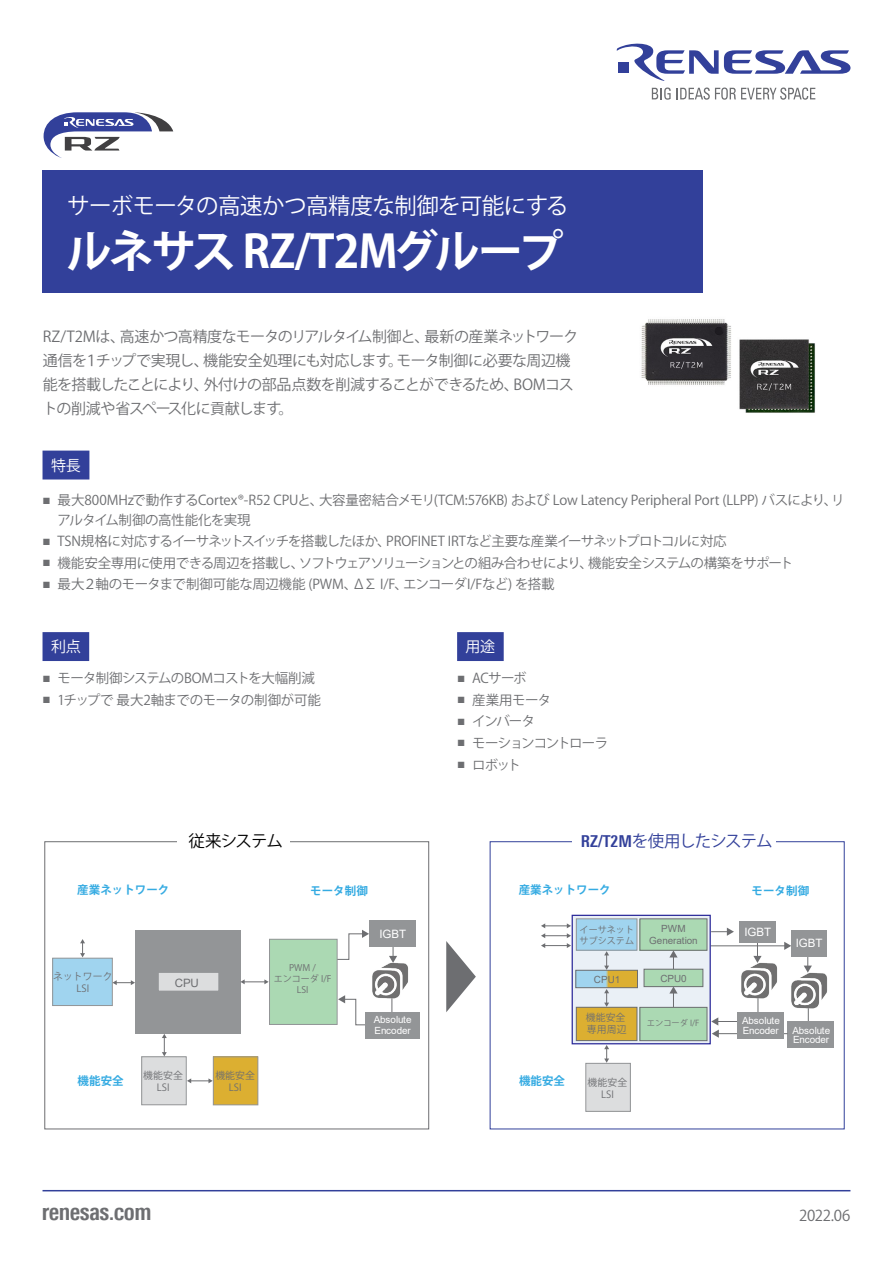
<style>
.page{position:relative;width:893px;height:1263px;background:#fff}
.page>*{position:absolute;margin:0;border:0;box-sizing:border-box;transform-origin:0 0}
.t1{font:700 45px "Koz Go Pr 6 N";letter-spacing:-.06em;color:#fff}
.t2{font:700 24px "Linotype Univers 620 Cn";letter-spacing:-.02em;color:#6d6e71}
.t3{font:22.5px "Koz Go Pr 6 N";letter-spacing:-.02em;color:#fff}
.t4{font:16.5px "Koz Go Pr 6 N";letter-spacing:-.05em;color:#32409a}
.t5{font:16.5px "Koz Go Pr 6 N";letter-spacing:-.05em;color:#000}
.t6{font:15px/24px "Koz Go Pr 6 N";letter-spacing:-.045em;color:#6d6e71}
.t7{font:15px "Koz Go Pr 6 N";color:#fff}
.t8{font:13.5px "Koz Go Pr 6 N";letter-spacing:-.035em;color:#6d6e71}
.t9{font:13.5px/19.5px "Koz Go Pr 6 N";letter-spacing:-.015em;color:#6d6e71}
.t10{font:13.5px "Koz Go Pr 6 N";letter-spacing:-.08em;color:#6d6e71}
.t11{font:700 11.55px "Koz Go Pr 6 N";color:#35abe2}
.t12{font:11.55px "Arial";letter-spacing:-.005em;color:#fff}
.t13{font:11.55px "Arial";color:#6d6e71}
.t14{font:9.9px/9.9px "Arial";letter-spacing:-.01em;color:#fff}
.t15{font:9.9px/11.9px "Koz Go Pr 6 N";letter-spacing:.005em;color:#6d6e71;text-align:center}
.t16{font:9.9px/12px "Arial";color:#6d6e71;text-align:center}
.t17{font:9px/10.8px "Koz Go Pr 6 N";letter-spacing:.005em;color:#6d6e71}
.t18{font:8.25px "Koz Go Pr 6 N";color:#6d6e71}
.s1{font-family:"Arial"}
.s2{font-family:"Linotype Univers 620 Cn";font-weight:700}
</style>
<div class="page">
<div style="left:43px;top:170px;width:660px;height:123px;background:#32409a"></div>
<div style="left:43px;top:451px;width:46px;height:28px;background:#32409a"></div>
<div style="left:457px;top:632px;width:47px;height:29px;background:#32409a"></div>
<div style="left:43px;top:632px;width:46px;height:29px;background:#32409a"></div>
<div style="left:44px;top:841px;width:385px;height:288px;border:1px solid #6d6e71"></div>
<div style="left:490px;top:841px;width:355px;height:288px;border:1px solid #32409a"></div>
<svg style="left:446px;top:941px;width:30px;height:71px"></svg>
<hr style="left:711px;top:945px;width:74px;height:1px;background:#6d6e71">
<svg style="left:784px;top:942px;width:7px;height:8px"></svg>
<svg style="left:574px;top:917px;width:135px;height:125px;background:#e2e8ee"></svg>
<div style="left:572px;top:915px;width:139px;height:129px;border:1px solid #2a2899"></div>
<svg style="left:578px;top:972px;width:58px;height:14px"></svg>
<div style="left:576px;top:970px;width:62px;height:18px;border:1px solid #6d6e71"></div>
<div style="left:640px;top:919px;width:67px;height:31px;background:#abd9b3"></div>
<div style="left:640px;top:918px;width:67px;height:32px;border:1px solid #6d6e71"></div>
<svg style="left:669px;top:987px;width:9px;height:20px"></svg>
<div style="left:640px;top:1007px;width:67px;height:34px;background:#abd9b3"></div>
<div style="left:640px;top:1007px;width:67px;height:34px;border:1px solid #6d6e71"></div>
<svg style="left:669px;top:950px;width:9px;height:19px"></svg>
<svg style="left:541px;top:923px;width:30px;height:25px"></svg>
<div style="left:135px;top:930px;width:106px;height:103px;background:#939597"></div>
<div style="left:53px;top:958px;width:59px;height:47px;background:#a0d4ef"></div>
<div style="left:52px;top:958px;width:61px;height:48px;border:1px solid #939597"></div>
<svg style="left:112px;top:980px;width:23px;height:5px"></svg>
<div style="left:142px;top:1057px;width:44px;height:48px;background:#dcddde"></div>
<div style="left:141px;top:1056px;width:46px;height:49px;border:1px solid #939597"></div>
<svg style="left:162px;top:1034px;width:5px;height:22px"></svg>
<svg style="left:187px;top:1078px;width:26px;height:5px"></svg>
<div style="left:213px;top:1057px;width:45px;height:48px;background:#dcaf31"></div>
<div style="left:213px;top:1056px;width:45px;height:49px;border:1px solid #939597"></div>
<div style="left:158px;top:972px;width:61px;height:19px;background:#dcddde"></div>
<div style="left:158px;top:972px;width:61px;height:19px;border:1px solid #939597"></div>
<svg style="left:328px;top:930px;width:41px;height:30px"></svg>
<svg style="left:338px;top:995px;width:27px;height:31px"></svg>
<svg style="left:389px;top:947px;width:8px;height:13px"></svg>
<div style="left:369px;top:920px;width:47px;height:27px;background:#939597"></div>
<img style="left:372px;top:960px;width:37px;height:41px">
<div style="left:365px;top:1012px;width:55px;height:26px;background:#939597"></div>
<div style="left:269px;top:939px;width:68px;height:85px;background:#abd9b3"></div>
<div style="left:269px;top:939px;width:69px;height:86px;border:1px solid #939597"></div>
<svg style="left:241px;top:979px;width:28px;height:5px"></svg>
<div style="left:586px;top:1063px;width:44px;height:48px;background:#dcddde"></div>
<div style="left:585px;top:1063px;width:46px;height:49px;border:1px solid #939597"></div>
<div style="left:644px;top:969px;width:59px;height:18px;background:#abd9b3"></div>
<div style="left:644px;top:969px;width:59px;height:18px;border:1px solid #6d6e71"></div>
<svg style="left:711px;top:927px;width:23px;height:9px"></svg>
<svg style="left:80px;top:939px;width:5px;height:18px"></svg>
<div style="left:576px;top:1007px;width:61px;height:33px;background:#dcaf31"></div>
<div style="left:576px;top:1007px;width:61px;height:34px;border:1px solid #6d6e71"></div>
<div style="left:576px;top:919px;width:61px;height:31px;background:#a0d4ef"></div>
<div style="left:576px;top:918px;width:61px;height:32px;border:1px solid #939597"></div>
<svg style="left:604px;top:951px;width:5px;height:19px"></svg>
<svg style="left:604px;top:989px;width:5px;height:18px"></svg>
<svg style="left:604px;top:1045px;width:5px;height:18px"></svg>
<svg style="left:804px;top:957px;width:8px;height:12px"></svg>
<div style="left:791px;top:930px;width:35px;height:27px;background:#939597"></div>
<img style="left:791px;top:969px;width:37px;height:42px">
<div style="left:787px;top:1021px;width:47px;height:27px;background:#939597"></div>
<hr style="left:718px;top:1033px;width:69px;height:1px;background:#6d6e71">
<svg style="left:711px;top:1017px;width:26px;height:21px"></svg>
<svg style="left:753px;top:942px;width:9px;height:18px"></svg>
<div style="left:740px;top:921px;width:36px;height:21px;background:#939597"></div>
<img style="left:741px;top:960px;width:37px;height:41px">
<div style="left:737px;top:1012px;width:47px;height:26px;background:#939597"></div>
<div style="left:177px;top:831px;width:113px;height:24px;background:#fff"></div>
<div style="left:572px;top:831px;width:204px;height:24px;background:#fff"></div>
<svg style="left:617px;top:43px;width:233px;height:38px"></svg>
<svg style="left:652px;top:88px;width:163px;height:12px"></svg>
<img style="left:641px;top:319px;width:174px;height:94px">
<svg style="left:44px;top:112px;width:129px;height:46px"></svg>
<hr style="left:43px;top:1190px;width:807px;height:1px;background:#32409a">
<h3 class="t3" style="left:67px;top:193px;width:502px">サーボモータの高速かつ高精度な制御を可能にする</h3>
<h1 class="t1" style="left:66px;top:226px;width:498px">ルネサス RZ/T2Mグループ</h1>
<p class="t6" style="left:43px;top:325px;width:537px">RZ/T2Mは、高速かつ高精度なモータのリアルタイム制御と、最新の産業ネットワーク通信を１チップで実現し、機能安全処理にも対応します。モータ制御に必要な周辺機能を搭載したことにより、外付けの部品点数を削減することができるため、BOMコストの削減や省スペース化に貢献します。</p>
<p class="t7" style="left:51px;top:457px;width:31px">特長</p>
<p class="t9" style="left:58px;top:491px;width:789px;text-indent:-15px"><span class="s1">■</span> 最大800MHzで動作するCortex®-R52 CPUと、大容量密結合メモリ(TCM:576KB) および Low Latency Peripheral Port (LLPP) バスにより、リアルタイム制御の高性能化を実現</p>
<p class="t8" style="left:43px;top:534px;width:686px"><span class="s1">■</span> TSN規格に対応するイーサネットスイッチを搭載したほか、PROFINET IRTなど主要な産業イーサネットプロトコルに対応</p>
<p class="t8" style="left:43px;top:555px;width:752px"><span class="s1">■</span> 機能安全専用に使用できる周辺を搭載し、ソフトウェアソリューションとの組み合わせにより、機能安全システムの構築をサポート</p>
<p class="t8" style="left:43px;top:577px;width:514px"><span class="s1">■</span> 最大２軸のモータまで制御可能な周辺機能 (PWM、ΔΣ I/F、エンコーダI/Fなど) を搭載</p>
<p class="t7" style="left:51px;top:638px;width:31px">利点</p>
<p class="t8" style="left:43px;top:670px;width:274px"><span class="s1">■</span> モータ制御システムのBOMコストを大幅削減</p>
<p class="t8" style="left:43px;top:692px;width:280px"><span class="s1">■</span> 1チップで 最大2軸までのモータの制御が可能</p>
<p class="t7" style="left:466px;top:638px;width:31px">用途</p>
<p class="t8" style="left:457px;top:670px;width:71px"><span class="s1">■</span> ACサーボ</p>
<p class="t8" style="left:457px;top:692px;width:96px"><span class="s1">■</span> 産業用モータ</p>
<p class="t8" style="left:457px;top:714px;width:80px"><span class="s1">■</span> インバータ</p>
<p class="t10" style="left:457px;top:735px;width:153px"><span class="s1">■</span> モーションコントローラ</p>
<p class="t8" style="left:457px;top:757px;width:65px"><span class="s1">■</span> ロボット</p>
<p class="t5" style="left:189px;top:832px;width:96px">従来システム</p>
<p class="t4" style="left:581px;top:832px;width:193px"><span class="s2">RZ/T2M</span>を使用したシステム</p>
<p class="t11" style="left:77px;top:883px;width:94px">産業ネットワーク</p>
<p class="t11" style="left:751px;top:884px;width:59px">モータ制御</p>
<p class="t11" style="left:519px;top:883px;width:94px">産業ネットワーク</p>
<p class="t11" style="left:310px;top:884px;width:59px">モータ制御</p>
<p class="t12" style="left:379px;top:926px;width:28px">IGBT</p>
<p class="t17" style="left:580px;top:924px;width:56px">イーサネットサブシステム</p>
<p class="t16" style="left:649px;top:923px;width:50px">PWM<br>Generation</p>
<p class="t12" style="left:744px;top:924px;width:28px">IGBT</p>
<p class="t12" style="left:796px;top:935px;width:28px">IGBT</p>
<p class="t15" style="left:53px;top:970px;width:61px">ネットワーク<br>LSI</p>
<p class="t13" style="left:175px;top:975px;width:26px">CPU</p>
<p class="t17" style="left:274px;top:963px;width:59px;text-align:center">PWM /<br>エンコーダ I/F<br>LSI</p>
<p class="t16" style="left:594px;top:973px;width:28px">CPU1</p>
<p class="t16" style="left:660px;top:972px;width:28px">CPU0</p>
<p class="t14" style="left:374px;top:1013px;width:39px;line-height:11.4px">Absolute<br>Encoder</p>
<p class="t15" style="left:586px;top:1012px;width:42px;text-align:left">機能安全専用周辺</p>
<p class="t18" style="left:647px;top:1019px;width:54px">エンコーダ I/F</p>
<p class="t14" style="left:742px;top:1015px;width:39px">Absolute<br>Encoder</p>
<p class="t14" style="left:792px;top:1025px;width:39px">Absolute<br>Encoder</p>
<p class="t11" style="left:78px;top:1074px;width:48px">機能安全</p>
<p class="t15" style="left:143px;top:1070px;width:41px">機能安全<br>LSI</p>
<p class="t15" style="left:215px;top:1070px;width:41px">機能安全<br>LSI</p>
<p class="t11" style="left:519px;top:1074px;width:48px">機能安全</p>
<p class="t15" style="left:588px;top:1077px;width:41px">機能安全<br>LSI</p>
<h2 class="t2" style="left:42px;top:1197px;width:111px">renesas.com</h2>
<p class="t6" style="left:799px;top:1204px;width:53px">2022.06</p>
</div>
